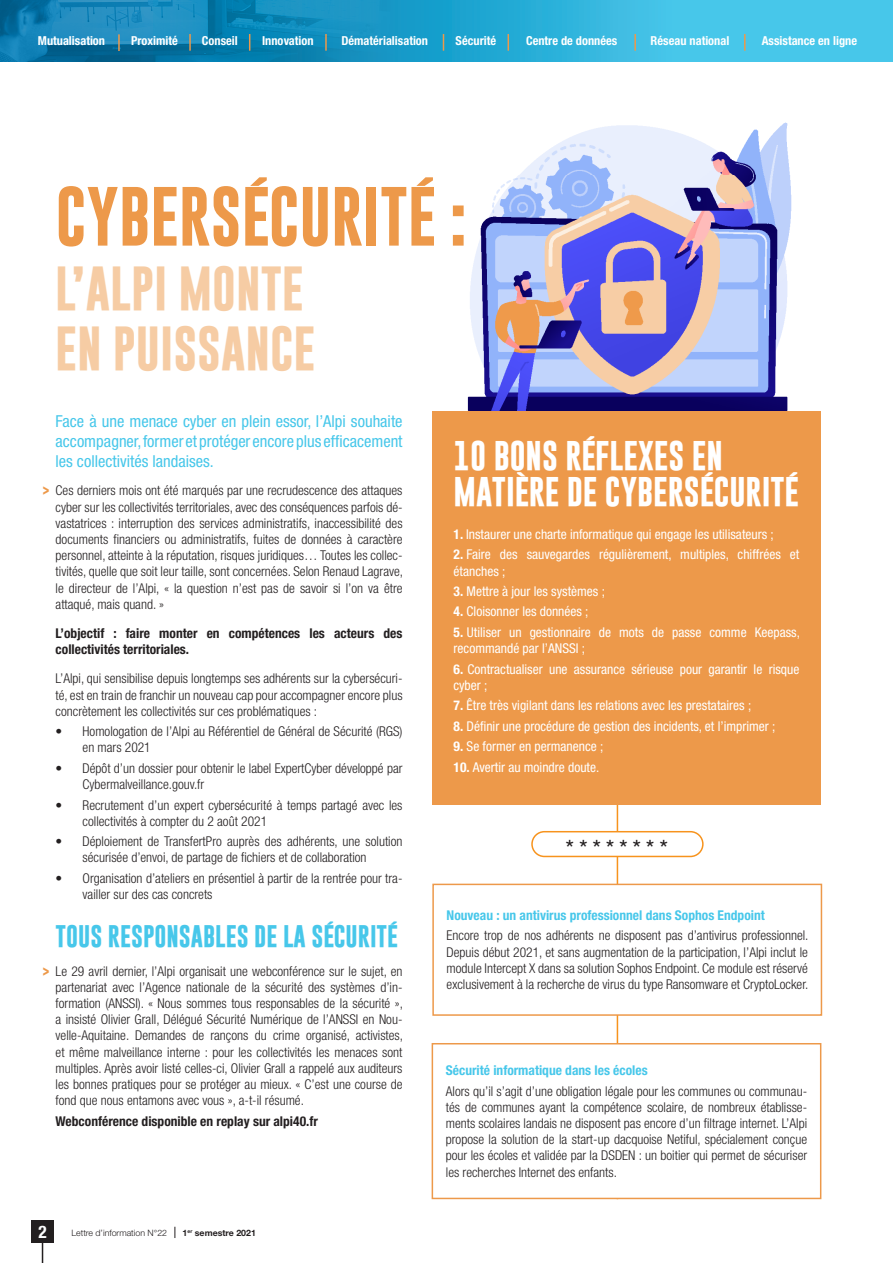
<style>
.page{position:relative;width:893px;height:1263px;background:#fff}
.page>*{position:absolute;margin:0;border:0;box-sizing:border-box;transform-origin:0 0}
.t1{font:700 60px "Gobold";color:#ed994a}
.t2{font:700 45px/60px "Gobold";color:#f6cca4}
.Titre_blanc{font:700 30px/36px "Gobold";color:#fff}
.Titre_bleu{font:700 22.65px "Gobold";color:#47c7ea}
.Titre_bleu-2{font:condensed 22.65px "Helvetica Neue LT Std";color:#231f20}
.t3{font:700 condensed 17.25px "Helvetica Neue LT Std";color:#fff}
.Chapo{font:condensed 16.5px/19.8px "Helvetica Neue LT Std";color:#47c7ea;text-align:justify}
.Texte_courant{font:300 condensed 13.5px/16.2px "Helvetica Neue LT Std";color:#231f20;text-align:justify}
.Texte_courant_blanc{font:condensed 13.5px/16.2px "Helvetica Neue LT Std";color:#fff}
.Texte_courant-2{font:700 condensed 13.5px/16.2px "Helvetica Neue LT Std";color:#231f20}
.Sous_titre_bleu{font:700 condensed 13.5px "Helvetica Neue LT Std";color:#47c7ea}
.t4{font:700 13.5px "Gobold";color:#ed994a}
.t5{font:700 condensed 12.3px "Helvetica Neue LT Std";color:#fff}
.t6{font:300 8.85px "Helvetica Neue LT Std";color:#231f20}
.t7{font:700 8.85px "Helvetica Neue LT Std";color:#231f20}
.s1{font-family:"Gobold";font-weight:700;font-stretch:normal;color:#ed994a}
.s2{font-weight:700}
</style>
<div class="page">
<svg style="left:42px;top:1243px;width:1px;height:20px"></svg>
<div style="left:31px;top:1220px;width:23px;height:23px;background:#231f20"></div>
<svg style="left:405px;top:0;width:488px;height:62px;background:#37b9e0"></svg>
<img style="left:0;top:0;width:405px;height:62px">
<svg style="left:118px;top:34px;width:2px;height:17px"></svg>
<svg style="left:189px;top:34px;width:2px;height:17px"></svg>
<svg style="left:249px;top:34px;width:1px;height:17px"></svg>
<svg style="left:325px;top:34px;width:2px;height:17px"></svg>
<svg style="left:443px;top:34px;width:1px;height:17px"></svg>
<svg style="left:507px;top:34px;width:2px;height:17px"></svg>
<svg style="left:634px;top:34px;width:2px;height:17px"></svg>
<svg style="left:744px;top:34px;width:1px;height:17px"></svg>
<img style="left:467px;top:174px;width:325px;height:237px">
<img style="left:521px;top:122px;width:269px;height:52px">
<hr style="left:617px;top:783px;width:1px;height:416px;background:#f7931d">
<div style="left:432px;top:411px;width:389px;height:393px;background:#ed994a"></div>
<div style="left:432px;top:884px;width:390px;height:132px;border:2px solid #ed994a"></div>
<div style="left:432px;top:1044px;width:389px;height:154px;background:#fff"></div>
<div style="left:432px;top:1043px;width:389px;height:156px;border:2px solid #ed994a"></div>
<div style="left:532px;top:832px;width:171px;height:24px;background:#fff;border-radius:12px"></div>
<div style="left:531px;top:831px;width:173px;height:26px;border:2px solid #f7931d;border-radius:12px"></div>
<p class="t5" style="left:38px;top:33px;width:69px">Mutualisation</p>
<p class="t5" style="left:131px;top:33px;width:48px">Proximité</p>
<p class="t5" style="left:202px;top:33px;width:37px">Conseil</p>
<p class="t5" style="left:262px;top:33px;width:53px">Innovation</p>
<p class="t5" style="left:341px;top:33px;width:88px">Dématérialisation</p>
<p class="t5" style="left:456px;top:33px;width:42px">Sécurité</p>
<p class="t5" style="left:526px;top:33px;width:93px">Centre de données</p>
<p class="t5" style="left:651px;top:33px;width:80px">Réseau national</p>
<p class="t5" style="left:762px;top:33px;width:97px">Assistance en ligne</p>
<p class="t1" style="left:56px;top:177px;width:413px">CYBERSÉCURITÉ :</p>
<p class="t2" style="left:55px;top:258px;width:262px">L’ALPI MONTE<br>EN PUISSANCE</p>
<p class="Chapo" style="left:56px;top:411px;width:348px">Face à une menace cyber en plein essor, l’Alpi souhaite accompagner, former et protéger encore plus efficacement les collectivités landaises.</p>
<p class="Texte_courant" style="left:56px;top:482px;width:349px;text-indent:-13px"><span class="s1">&gt;</span> Ces derniers mois ont été marqués par une recrudescence des attaques cyber sur les collectivités territoriales, avec des conséquences parfois dé&shy;vastatrices : interruption des services administratifs, inaccessibilité des documents financiers ou administratifs, fuites de données à caractère personnel, atteinte à la réputation, risques juridiques… Toutes les collec&shy;tivités, quelle que soit leur taille, sont concernées. Selon Renaud Lagrave, le directeur de l’Alpi, « la question n’est pas de savoir si l’on va être attaqué, mais quand. »</p>
<p class="Texte_courant-2" style="left:56px;top:625px;width:348px">L’objectif : faire monter en compétences les acteurs des collectivités territoriales.</p>
<p class="Texte_courant" style="left:56px;top:670px;width:348px">L’Alpi, qui sensibilise depuis longtemps ses adhérents sur la cybersécuri&shy;té, est en train de franchir un nouveau cap pour accompagner encore plus concrètement les collectivités sur ces problématiques :</p>
<p class="Texte_courant" style="left:83px;top:723px;width:321px;text-indent:-27px">• Homologation de l’Alpi au Référentiel de Général de Sécurité (RGS) en mars 2021</p>
<p class="Texte_courant" style="left:83px;top:760px;width:321px;text-indent:-27px">• Dépôt d’un dossier pour obtenir le label ExpertCyber développé par<br>Cybermalveillance.gouv.fr</p>
<p class="Texte_courant" style="left:83px;top:796px;width:321px;text-indent:-27px">• Recrutement d’un expert cybersécurité à temps partagé avec les collectivités à compter du 2 août 2021</p>
<p class="Texte_courant" style="left:83px;top:833px;width:321px;text-indent:-27px">• Déploiement de TransfertPro auprès des adhérents, une solution sécurisée d’envoi, de partage de fichiers et de collaboration</p>
<p class="Texte_courant" style="left:83px;top:870px;width:321px;text-indent:-27px">• Organisation d’ateliers en présentiel à partir de la rentrée pour tra&shy;vailler sur des cas concrets</p>
<p class="Titre_bleu" style="left:56px;top:921px;width:344px">TOUS RESPONSABLES DE LA SÉCURITÉ</p>
<p class="Texte_courant" style="left:56px;top:962px;width:349px">Le 29 avril dernier, l’Alpi organisait une webconférence sur le sujet, en partenariat avec l’Agence nationale de la sécurité des systèmes d’in&shy;formation (ANSSI). « Nous sommes tous responsables de la sécurité », a insisté Olivier Grall, Délégué Sécurité Numérique de l’ANSSI en Nou&shy;velle-Aquitaine. Demandes de rançons du crime organisé, activistes, et même malveillance interne : pour les collectivités les menaces sont multiples. Après avoir listé celles-ci, Olivier Grall a rappelé aux auditeurs les bonnes pratiques pour se protéger au mieux. « C’est une course de fond que nous entamons avec vous », a-t-il résumé.</p>
<p class="Texte_courant-2" style="left:56px;top:1112px;width:264px">Webconférence disponible en replay sur alpi40.fr</p>
<p class="t4" style="left:43px;top:962px;width:9px">&gt;</p>
<p class="t3" style="left:38px;top:1221px;width:10px">2</p>
<p class="t6" style="left:71px;top:1227px;width:97px">Lettre d’information N°22</p>
<p class="t7" style="left:183px;top:1227px;width:75px">1<sup>er</sup> semestre 2021</p>
<p class="Titre_blanc" style="left:454px;top:437px;width:346px">10 BONS RÉFLEXES EN<br>MATIÈRE DE CYBERSÉCURITÉ</p>
<p class="Texte_courant_blanc" style="left:454px;top:526px;width:322px"><span class="s2">1.</span> Instaurer une charte informatique qui engage les utilisateurs ;</p>
<p class="Texte_courant_blanc" style="left:454px;top:546px;width:347px"><span class="s2">2.</span> Faire des sauvegardes régulièrement, multiples, chiffrées et étanches ;</p>
<p class="Texte_courant_blanc" style="left:454px;top:583px;width:153px"><span class="s2">3.</span> Mettre à jour les systèmes ;</p>
<p class="Texte_courant_blanc" style="left:454px;top:603px;width:136px"><span class="s2">4.</span> Cloisonner les données ;</p>
<p class="Texte_courant_blanc" style="left:454px;top:624px;width:348px"><span class="s2">5.</span> Utiliser un gestionnaire de mots de passe comme Keepass, recommandé par l’ANSSI ;</p>
<p class="Texte_courant_blanc" style="left:454px;top:661px;width:347px"><span class="s2">6.</span> Contractualiser une assurance sérieuse pour garantir le risque cyber ;</p>
<p class="Texte_courant_blanc" style="left:454px;top:697px;width:299px"><span class="s2">7.</span> Être très vigilant dans les relations avec les prestataires ;</p>
<p class="Texte_courant_blanc" style="left:454px;top:718px;width:323px"><span class="s2">8.</span> Définir une procédure de gestion des incidents, et l’imprimer ;</p>
<p class="Texte_courant_blanc" style="left:454px;top:738px;width:151px"><span class="s2">9.</span> Se former en permanence ;</p>
<p class="Texte_courant_blanc" style="left:454px;top:759px;width:147px"><span class="s2">10.</span> Avertir au moindre doute.</p>
<p class="Titre_bleu-2" style="left:566px;top:835px;width:103px">* * * * * * * *</p>
<p class="Sous_titre_bleu" style="left:447px;top:907px;width:320px">Nouveau : un antivirus professionnel dans Sophos Endpoint</p>
<p class="Texte_courant" style="left:447px;top:927px;width:363px">Encore trop de nos adhérents ne disposent pas d’antivirus professionnel.<br>Depuis début 2021, et sans augmentation de la participation, l’Alpi inclut le module Intercept X dans sa solution Sophos Endpoint. Ce module est réservé exclusivement à la recherche de virus du type Ransomware et CryptoLocker.</p>
<p class="Sous_titre_bleu" style="left:446px;top:1062px;width:203px">Sécurité informatique dans les écoles</p>
<p class="Texte_courant" style="left:446px;top:1083px;width:363px">Alors qu’il s’agit d’une obligation légale pour les communes ou communau&shy;tés de communes ayant la compétence scolaire, de nombreux établisse&shy;ments scolaires landais ne disposent pas encore d’un filtrage internet. L’Alpi propose la solution de la start-up dacquoise Netiful, spécialement conçue pour les écoles et validée par la DSDEN : un boitier qui permet de sécuriser les recherches Internet des enfants.</p>
</div>
